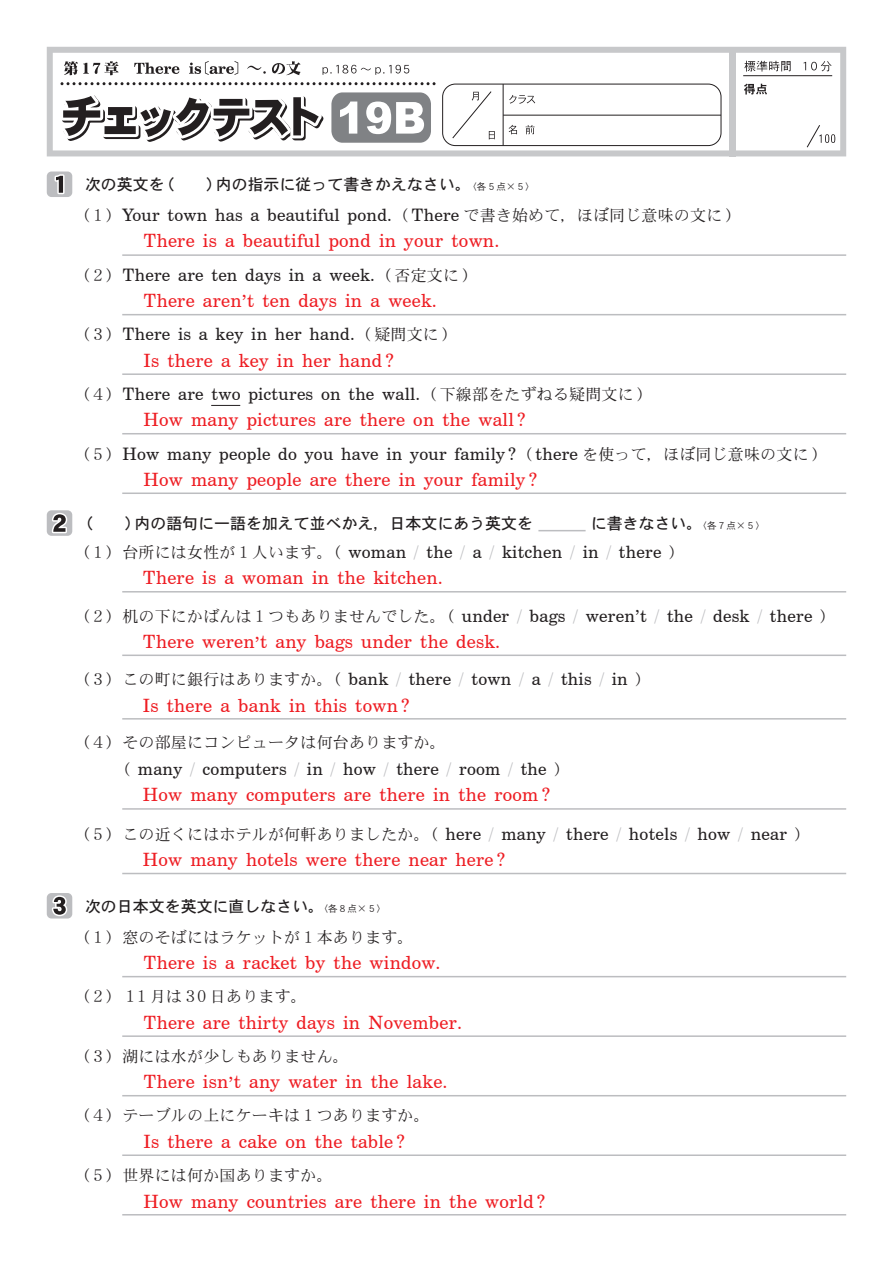
<style>
.page{position:relative;width:893px;height:1263px;background:#fff}
.page>*{position:absolute;margin:0;border:0;box-sizing:border-box;transform-origin:0 0}
.t1{font:18.3px "Century Schoolbook BT";letter-spacing:.015em;color:#ee1d23}
.t2{font:17.25px "Century Schoolbook BT";letter-spacing:.015em;color:#231f20}
.t3{font:15.9px "DFHS Mincho Std W3";letter-spacing:.015em;color:#231f20}
.t4{font:15.9px "DFHS Gothic Std W5";color:#231f20}
.t5{font:9.6px "DFHS Gothic Std W3";color:#231f20}
.s1{font-family:"DFHS Gothic Std W3";font-size:9.6px}
.s2{font-family:"DFHS Mincho Std W3";font-size:15.9px}
.s3{color:#bcbdc0}
</style>
<div class="page">
<hr style="left:122px;top:976px;width:724px;height:1px;background:#bcbdc0">
<hr style="left:122px;top:1035px;width:724px;height:2px;background:#bcbdc0">
<hr style="left:122px;top:1095px;width:724px;height:1px;background:#bcbdc0">
<hr style="left:122px;top:1154px;width:724px;height:2px;background:#bcbdc0">
<hr style="left:122px;top:1214px;width:724px;height:1px;background:#bcbdc0">
<hr style="left:122px;top:254px;width:724px;height:2px;background:#bcbdc0">
<hr style="left:122px;top:314px;width:724px;height:1px;background:#bcbdc0">
<hr style="left:122px;top:373px;width:724px;height:2px;background:#bcbdc0">
<hr style="left:122px;top:433px;width:724px;height:1px;background:#bcbdc0">
<hr style="left:122px;top:492px;width:724px;height:2px;background:#bcbdc0">
<hr style="left:122px;top:591px;width:724px;height:1px;background:#bcbdc0">
<hr style="left:122px;top:654px;width:724px;height:2px;background:#bcbdc0">
<hr style="left:122px;top:718px;width:724px;height:1px;background:#bcbdc0">
<hr style="left:122px;top:808px;width:724px;height:2px;background:#bcbdc0">
<hr style="left:122px;top:873px;width:724px;height:1px;background:#bcbdc0">
<svg style="left:47px;top:47px;width:799px;height:109px"></svg>
<hr style="left:743px;top:75px;width:89px;height:1px;background:#231f20">
<div style="left:442px;top:84px;width:279px;height:62px;border:1px solid #231f20;border-radius:13px"></div>
<hr style="left:503px;top:84px;width:1px;height:62px;background:#231f20">
<svg style="left:452px;top:91px;width:43px;height:48px"></svg>
<hr style="left:503px;top:115px;width:218px;height:1px;background:#231f20">
<svg style="left:50px;top:82px;width:386px;height:66px"></svg>
<svg style="left:323px;top:65px;width:86px;height:10px"></svg>
<svg style="left:64px;top:61px;width:55px;height:14px"></svg>
<svg style="left:134px;top:63px;width:45px;height:11px"></svg>
<svg style="left:189px;top:61px;width:49px;height:14px"></svg>
<svg style="left:247px;top:66px;width:19px;height:8px"></svg>
<svg style="left:272px;top:61px;width:28px;height:14px"></svg>
<div style="left:47px;top:893px;width:25px;height:25px;background:#bcbdc0;border-radius:5px"></div>
<svg style="left:52px;top:895px;width:16px;height:22px"></svg>
<div style="left:47px;top:510px;width:25px;height:26px;background:#bcbdc0;border-radius:5px"></div>
<svg style="left:52px;top:513px;width:16px;height:21px"></svg>
<hr style="left:538px;top:530px;width:48px;height:1px;background:#bcbdc0">
<div style="left:47px;top:171px;width:25px;height:26px;background:#bcbdc0;border-radius:5px"></div>
<svg style="left:54px;top:174px;width:11px;height:21px"></svg>
<svg style="left:211px;top:405px;width:29px;height:1px"></svg>
<p class="t4" style="left:85px;top:176px;width:452px">次の英文を（　　）内の指示に従って書きかえなさい。<span class="s1">〈各５点×５〉</span></p>
<p class="t2" style="left:74px;top:205px;width:669px"><span class="s2">（１）</span>Your town has a beautiful pond.<span class="s2">（</span> There <span class="s2">で書き始めて，ほぼ同じ意味の文に）</span></p>
<p class="t1" style="left:144px;top:230px;width:357px">There is a beautiful pond in your town.</p>
<p class="t2" style="left:74px;top:264px;width:406px"><span class="s2">（２）</span>There are ten days in a week.<span class="s2">（否定文に）</span></p>
<p class="t1" style="left:144px;top:289px;width:295px">There aren t ten days in a week.</p>
<p class="t1" style="left:242px;top:280px;width:7px">,</p>
<p class="t2" style="left:74px;top:324px;width:386px"><span class="s2">（３）</span>There is a key in her hand.<span class="s2">（疑問文に）</span></p>
<p class="t1" style="left:144px;top:349px;width:252px">Is there a key in her hand ?</p>
<p class="t2" style="left:74px;top:383px;width:581px"><span class="s2">（４）</span>There are two pictures on the wall.<span class="s2">（下線部をたずねる疑問文に）</span></p>
<p class="t1" style="left:144px;top:408px;width:384px">How many pictures are there on the wall ?</p>
<p class="t2" style="left:74px;top:443px;width:756px"><span class="s2">（５）</span>How many people do you have in your family ?<span class="s2">（</span> there <span class="s2">を使って，ほぼ同じ意味の文に）</span></p>
<p class="t1" style="left:144px;top:468px;width:395px">How many people are there in your family ?</p>
<p class="t4" style="left:77px;top:514px;width:458px">（　　）内の語句に一語を加えて並べかえ，日本文にあう英文を</p>
<p class="t4" style="left:591px;top:514px;width:176px">に書きなさい。<span class="s1">〈各７点×５〉</span></p>
<p class="t2" style="left:74px;top:541px;width:613px"><span class="s2">（１）台所には女性が１人います。（</span> woman <span class="s3">/</span> the <span class="s3">/</span> a <span class="s3">/</span> kitchen <span class="s3">/</span> in <span class="s3">/</span> there <span class="s2">）</span></p>
<p class="t1" style="left:143px;top:566px;width:302px">There is a woman in the kitchen.</p>
<p class="t2" style="left:74px;top:605px;width:764px"><span class="s2">（２）机の下にかばんは１つもありませんでした。（</span> under <span class="s3">/</span> bags <span class="s3">/</span> weren t <span class="s3">/</span> the <span class="s3">/</span> desk <span class="s3">/</span> there <span class="s2">）</span></p>
<p class="t2" style="left:635px;top:595px;width:6px">,</p>
<p class="t1" style="left:143px;top:630px;width:359px">There weren t any bags under the desk.</p>
<p class="t1" style="left:255px;top:621px;width:7px">,</p>
<p class="t2" style="left:74px;top:668px;width:579px"><span class="s2">（３）この町に銀行はありますか。（</span> bank <span class="s3">/</span> there <span class="s3">/</span> town <span class="s3">/</span> a <span class="s3">/</span> this <span class="s3">/</span> in <span class="s2">）</span></p>
<p class="t1" style="left:143px;top:694px;width:268px">Is there a bank in this town ?</p>
<p class="t3" style="left:74px;top:733px;width:373px">（４）その部屋にコンピュータは何台ありますか。</p>
<p class="t2" style="left:114px;top:758px;width:458px"><span class="s2">（</span> many <span class="s3">/</span> computers <span class="s3">/</span> in <span class="s3">/</span> how <span class="s3">/</span> there <span class="s3">/</span> room <span class="s3">/</span> the <span class="s2">）</span></p>
<p class="t1" style="left:143px;top:783px;width:409px">How many computers are there in the room ?</p>
<p class="t2" style="left:74px;top:823px;width:738px"><span class="s2">（５）この近くにはホテルが何軒ありましたか。（</span> here <span class="s3">/</span> many <span class="s3">/</span> there <span class="s3">/</span> hotels <span class="s3">/</span> how <span class="s3">/</span> near <span class="s2">）</span></p>
<p class="t1" style="left:143px;top:848px;width:364px">How many hotels were there near here ?</p>
<p class="t4" style="left:85px;top:897px;width:241px">次の日本文を英文に直しなさい。</p>
<p class="t5" style="left:318px;top:903px;width:69px">〈各８点×５〉</p>
<p class="t3" style="left:74px;top:928px;width:341px">（１）窓のそばにはラケットが１本あります。</p>
<p class="t1" style="left:144px;top:951px;width:299px">There is a racket by the window.</p>
<p class="t3" style="left:74px;top:988px;width:234px">（２）１１月は３０日あります。</p>
<p class="t1" style="left:144px;top:1011px;width:320px">There are thirty days in November.</p>
<p class="t3" style="left:74px;top:1048px;width:276px">（３）湖には水が少しもありません。</p>
<p class="t1" style="left:144px;top:1071px;width:306px">There isn t any water in the lake.</p>
<p class="t1" style="left:228px;top:1061px;width:7px">,</p>
<p class="t3" style="left:74px;top:1107px;width:357px">（４）テーブルの上にケーキは１つありますか。</p>
<p class="t1" style="left:144px;top:1130px;width:263px">Is there a cake on the table ?</p>
<p class="t3" style="left:74px;top:1167px;width:260px">（５）世界には何か国ありますか。</p>
<p class="t1" style="left:144px;top:1190px;width:403px">How many countries are there in the world ?</p>
</div>
